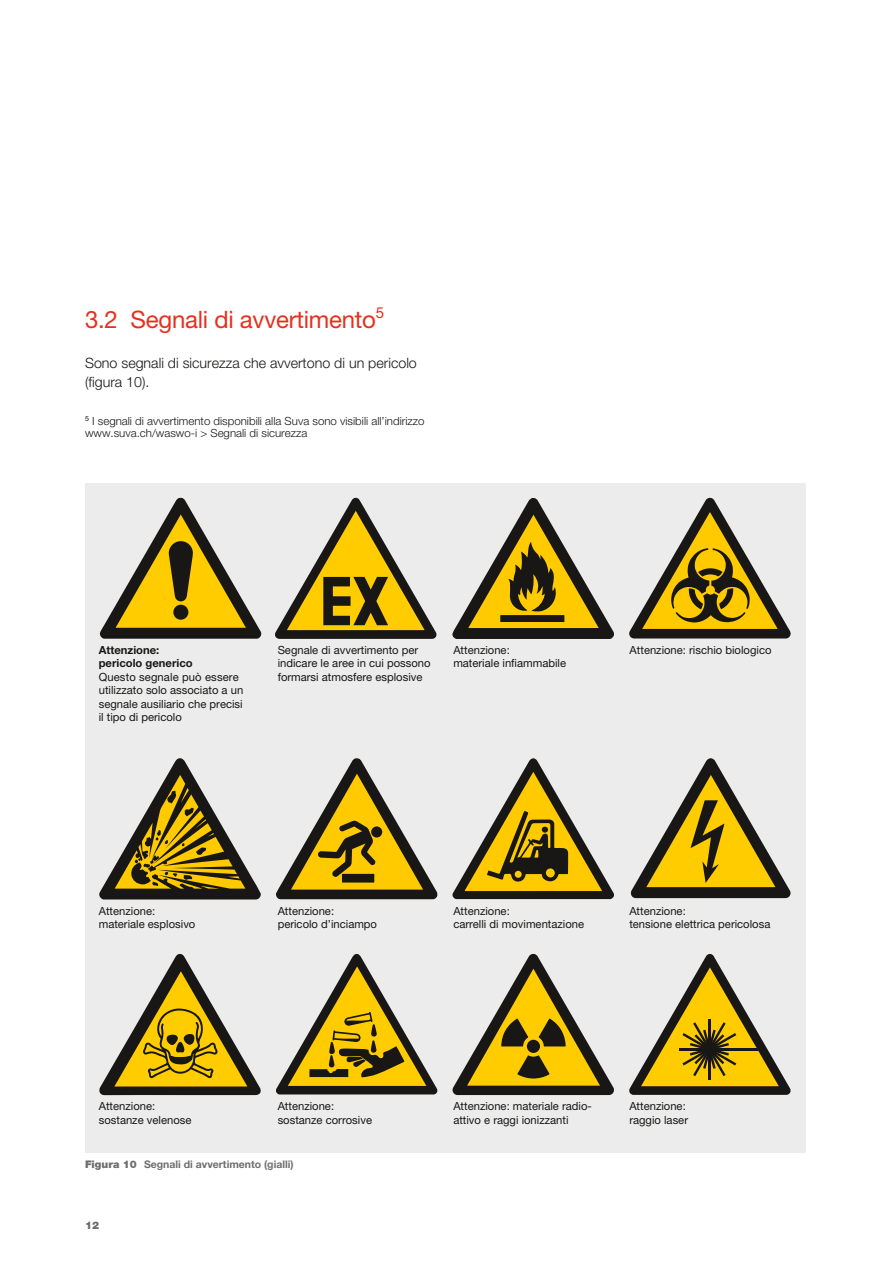
<style>
.page{position:relative;width:893px;height:1263px;background:#fff}
.page>*{position:absolute;margin:0;border:0;box-sizing:border-box;transform-origin:0 0}
.t1{font:24px "Helvetica Neue LT Std";letter-spacing:-.01em;color:#e6301f}
.t2{font:300 14.25px/19.2px "Helvetica Neue LT Std";color:#181716}
.t3{font:11.25px/13.5px "Helvetica Neue LT Std";color:#181716}
.t4{font:300 11.25px/12px "Helvetica Neue LT Std";color:#181716}
.t5{font:700 11.25px/13.5px "Helvetica Neue LT Std";color:#181716}
.t6{font:700 10.5px "Helvetica Neue LT Std";color:#6e6e6e}
.t7{font:900 10.5px "Helvetica Neue LT Std";color:#6e6e6e}
.s1{font-weight:900}
</style>
<div class="page">
<div style="left:85px;top:483px;width:721px;height:669px;background:#ececec"></div>
<svg style="left:100px;top:498px;width:161px;height:141px"></svg>
<div style="left:173px;top:605px;width:15px;height:15px;background:#181716;border-radius:50%"></div>
<svg style="left:275px;top:498px;width:161px;height:141px"></svg>
<svg style="left:452px;top:498px;width:162px;height:141px"></svg>
<svg style="left:99px;top:758px;width:162px;height:142px"></svg>
<svg style="left:276px;top:758px;width:161px;height:141px"></svg>
<div style="left:371px;top:826px;width:11px;height:11px;background:#181716;border-radius:50%"></div>
<svg style="left:453px;top:758px;width:161px;height:141px"></svg>
<svg style="left:631px;top:758px;width:159px;height:140px"></svg>
<svg style="left:629px;top:498px;width:162px;height:140px"></svg>
<svg style="left:99px;top:954px;width:162px;height:141px"></svg>
<svg style="left:276px;top:954px;width:161px;height:140px"></svg>
<svg style="left:453px;top:954px;width:161px;height:141px"></svg>
<div style="left:527px;top:1040px;width:13px;height:13px;background:#181716;border-radius:50%"></div>
<svg style="left:629px;top:954px;width:162px;height:141px"></svg>
<h1 class="t1" style="left:85px;top:305px;width:301px">3.2 Segnali di avvertimento<sup>5</sup></h1>
<p class="t2" style="left:85px;top:353px;width:333px">Sono segnali di sicurezza che avvertono di un pericolo (figura 10).</p>
<p class="t4" style="left:85px;top:415px;width:341px"><sup>5</sup> I segnali di avvertimento disponibili alla Suva sono visibili all’indirizzo www.suva.ch/waswo-i &gt; Segnali di sicurezza</p>
<p class="t5" style="left:99px;top:643px;width:95px">Attenzione: pericolo generico</p>
<p class="t3" style="left:99px;top:670px;width:146px">Questo segnale può essere utilizzato solo associato a un segnale ausiliario che precisi il tipo di pericolo</p>
<p class="t3" style="left:278px;top:643px;width:154px">Segnale di avvertimento per indicare le aree in cui possono formarsi atmosfere esplosive</p>
<p class="t3" style="left:453px;top:643px;width:114px">Attenzione:<br>materiale infiammabile</p>
<p class="t3" style="left:630px;top:643px;width:143px">Attenzione: rischio biologico</p>
<p class="t3" style="left:99px;top:904px;width:98px">Attenzione: materiale esplosivo</p>
<p class="t3" style="left:278px;top:904px;width:101px">Attenzione: pericolo d’inciampo</p>
<p class="t3" style="left:453px;top:904px;width:132px">Attenzione:<br>carrelli di movimentazione</p>
<p class="t3" style="left:629px;top:904px;width:143px">Attenzione:<br>tensione elettrica pericolosa</p>
<p class="t3" style="left:99px;top:1099px;width:94px">Attenzione: sostanze velenose</p>
<p class="t3" style="left:278px;top:1099px;width:96px">Attenzione: sostanze corrosive</p>
<p class="t3" style="left:453px;top:1099px;width:140px">Attenzione: materiale radio&shy;attivo e raggi ionizzanti</p>
<p class="t3" style="left:629px;top:1099px;width:60px">Attenzione: raggio laser</p>
<p class="t6" style="left:85px;top:1157px;width:210px"><span class="s1">Figura 10</span> Segnali di avvertimento (gialli)</p>
<p class="t7" style="left:85px;top:1219px;width:16px">12</p>
</div>
